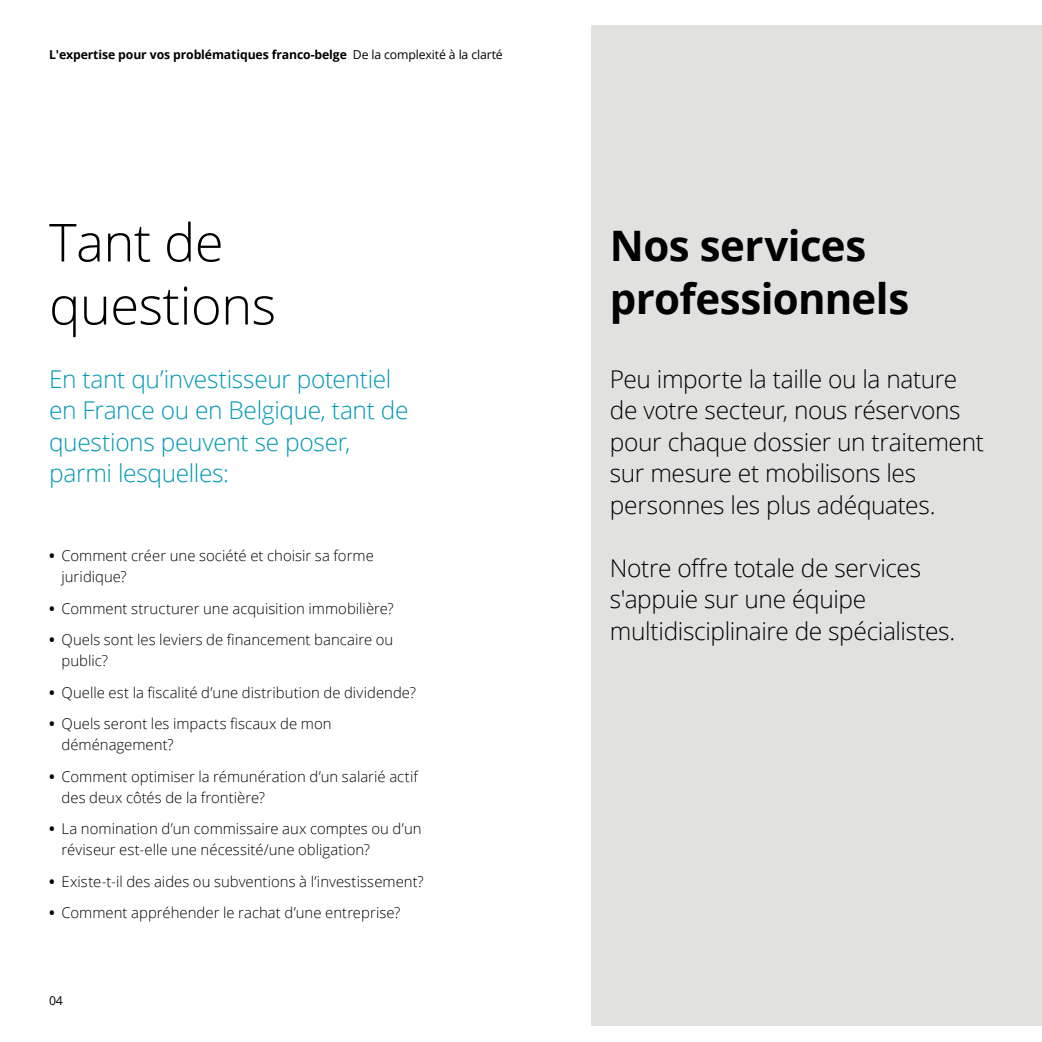
<style>
.page{position:relative;width:1042px;height:1042px;background:#fff}
.page>*{position:absolute;margin:0;border:0;box-sizing:border-box;transform-origin:0 0}
.t1{font:300 52.5px/63px "Open Sans";letter-spacing:-.01em;color:#000}
.t2{font:700 42px/52.5px "Open Sans";letter-spacing:-.015em;color:#000}
.t3{font:300 24.5px/31.5px "Open Sans";letter-spacing:-.015em;color:#000}
.t4{font:300 24.5px/31.5px "Open Sans";letter-spacing:-.015em;color:#0099b3}
.t5{font:300 14.88px/21px "Open Sans";letter-spacing:.005em;color:#000}
.t6{font:700 12.25px "Open Sans";letter-spacing:-.01em;color:#000}
.t7{font:12.25px "Open Sans";color:#000}
.s1{font-weight:400}
.s2{font-weight:700}
</style>
<div class="page">
<div style="left:591px;top:25px;width:451px;height:1001px;background:#e1e2e0"></div>
<p class="t6" style="left:49px;top:46px;width:455px">L'expertise pour vos problématiques franco-belge <span class="s1">De la complexité à la clarté</span></p>
<h1 class="t1" style="left:49px;top:209px;width:228px">Tant de questions</h1>
<h2 class="t2" style="left:610px;top:219px;width:301px">Nos services professionnels</h2>
<h3 class="t3" style="left:610px;top:362px;width:375px">Peu importe la taille ou la nature de votre secteur, nous réservons pour chaque dossier un traitement sur mesure et mobilisons les personnes les plus adéquates.</h3>
<h3 class="t3" style="left:610px;top:551px;width:347px">Notre offre totale de services s'appuie sur une équipe multidisciplinaire de spécialistes.</h3>
<h3 class="t4" style="left:49px;top:362px;width:361px">En tant qu’investisseur potentiel en France ou en Belgique, tant de questions peuvent se poser, parmi lesquelles:</h3>
<p class="t5" style="left:62px;top:545px;width:314px;text-indent:-12px"><span class="s2">•</span> Comment créer une société et choisir sa forme juridique?</p>
<p class="t5" style="left:49px;top:597px;width:346px"><span class="s2">•</span> Comment structurer une acquisition immobilière?</p>
<p class="t5" style="left:62px;top:629px;width:333px;text-indent:-12px"><span class="s2">•</span> Quels sont les leviers de financement bancaire ou public?</p>
<p class="t5" style="left:49px;top:681px;width:368px"><span class="s2">•</span> Quelle est la fiscalité d’une distribution de dividende?</p>
<p class="t5" style="left:62px;top:713px;width:271px;text-indent:-12px"><span class="s2">•</span> Quels seront les impacts fiscaux de mon déménagement?</p>
<p class="t5" style="left:62px;top:765px;width:358px;text-indent:-12px"><span class="s2">•</span> Comment optimiser la rémunération d’un salarié actif des deux côtés de la frontière?</p>
<p class="t5" style="left:62px;top:818px;width:361px;text-indent:-12px"><span class="s2">•</span> La nomination d’un commissaire aux comptes ou d’un réviseur est-elle une nécessité/une obligation?</p>
<p class="t5" style="left:49px;top:870px;width:376px"><span class="s2">•</span> Existe-t-il des aides ou subventions à l’investissement?</p>
<p class="t5" style="left:49px;top:902px;width:353px"><span class="s2">•</span> Comment appréhender le rachat d’une entreprise?</p>
<p class="t7" style="left:49px;top:992px;width:15px">04</p>
</div>
